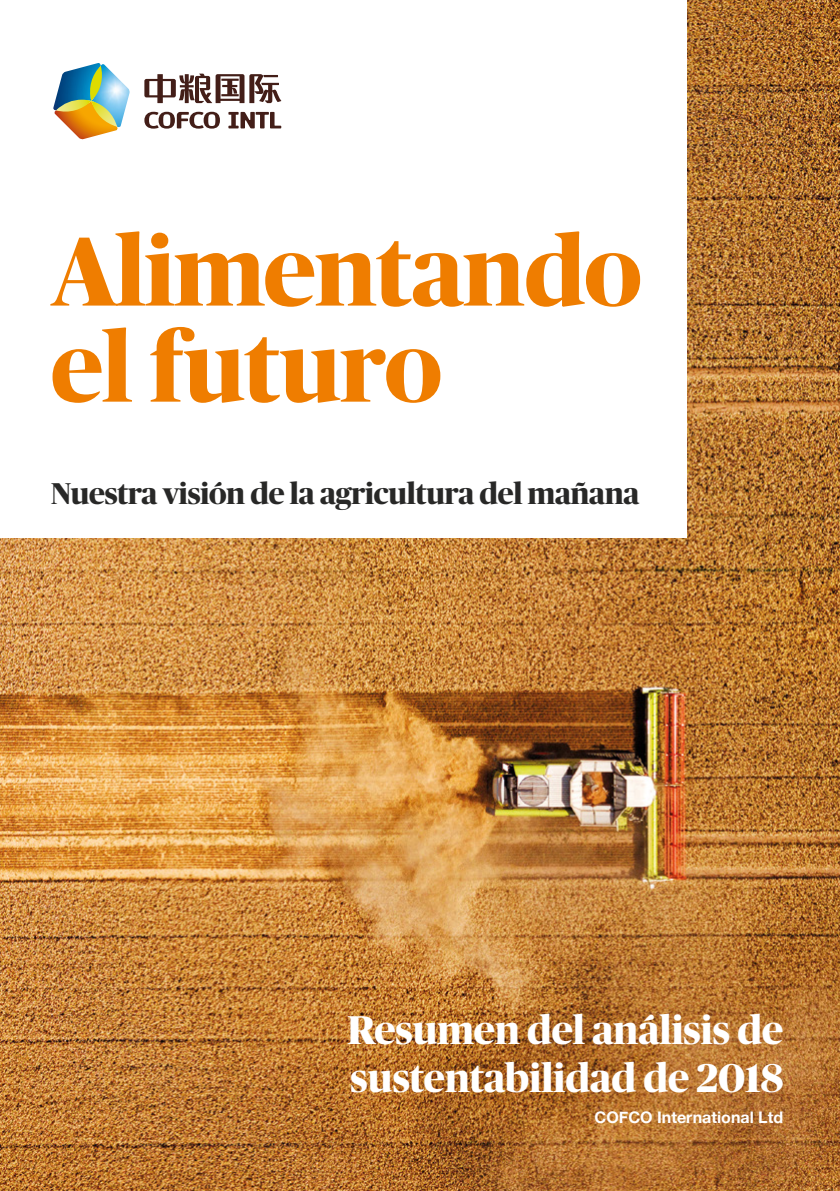
<style>
.page{position:relative;width:840px;height:1191px;background:#fff}
.page>*{position:absolute;margin:0;border:0;box-sizing:border-box;transform-origin:0 0}
.t1{font:700 98px/96px "Publico Banner";color:#ef7d00}
.t2{font:700 40px/48px "Publico Banner";color:#fff}
.t3{font:700 30px "Publico Banner";letter-spacing:-.005em;color:#282827}
.t4{font:700 16px "Helvetica Neue";color:#fff}
</style>
<div class="page">
<img style="left:0;top:0;width:839px;height:1191px">
<div style="left:0;top:0;width:686px;height:537px;background:#fff"></div>
<svg style="left:144px;top:74px;width:137px;height:55px"></svg>
<img style="left:53px;top:63px;width:77px;height:64px">
<svg style="left:54px;top:66px;width:64px;height:73px"></svg>
<h1 class="t1" style="left:51px;top:217px;width:591px">Alimentando el futuro</h1>
<p class="t3" style="left:51px;top:472px;width:589px">Nuestra visión de la agricultura del mañana</p>
<p class="t2" style="left:347px;top:1004px;width:437px">Resumen del análisis de sustentabilidad de 2018</p>
<p class="t4" style="left:594px;top:1104px;width:190px">COFCO International Ltd</p>
</div>
